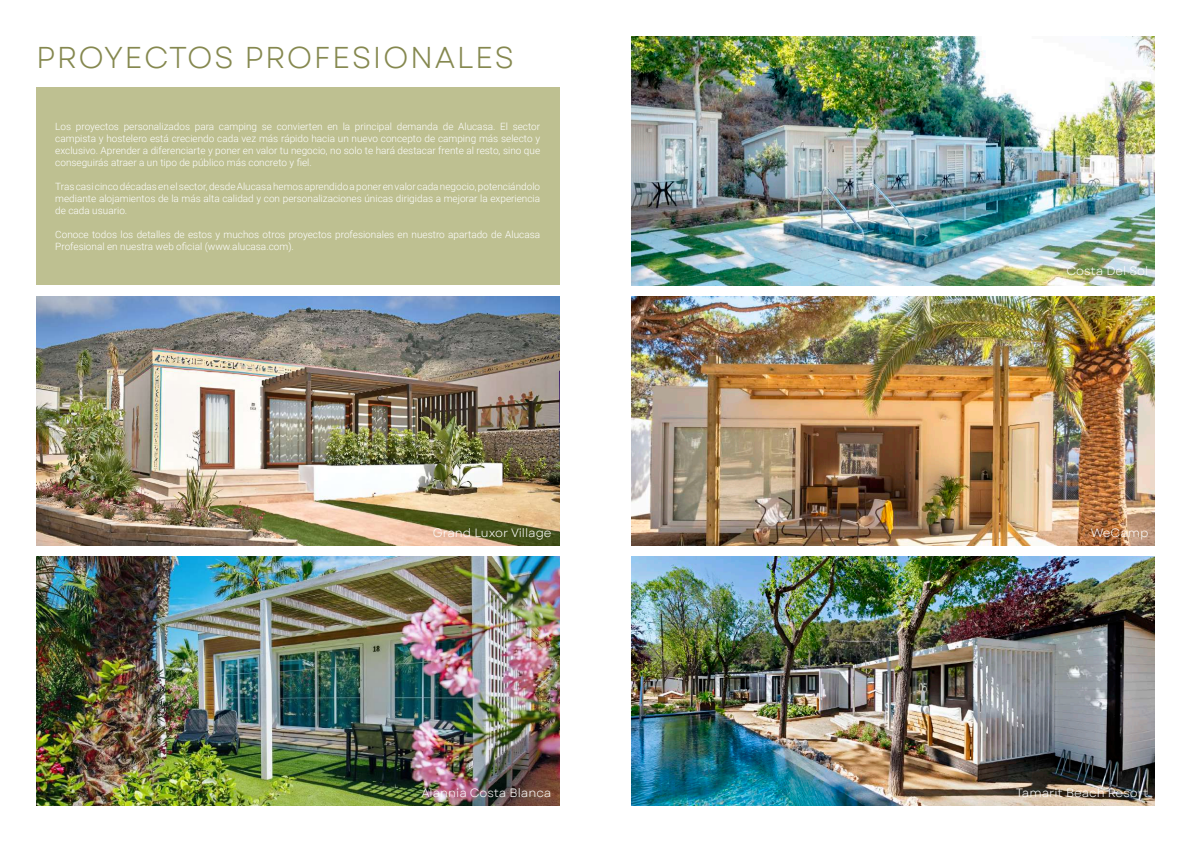
<style>
.page{position:relative;width:1191px;height:842px;background:#fff}
.page>*{position:absolute;margin:0;border:0;box-sizing:border-box;transform-origin:0 0}
.t1{font:30px "Garet";letter-spacing:.05em;color:#85884f}
.t2{font:12px "Garet";color:#fff}
.t3{font:300 10px/12px "Roboto";color:#fff;text-align:justify}
</style>
<div class="page">
<img style="left:36px;top:296px;width:523px;height:250px">
<img style="left:36px;top:556px;width:523px;height:250px">
<div style="left:36px;top:87px;width:523px;height:197px;background:#bec091"></div>
<img style="left:631px;top:36px;width:524px;height:250px">
<img style="left:631px;top:296px;width:524px;height:250px">
<img style="left:631px;top:556px;width:524px;height:250px">
<h1 class="t1" style="left:36px;top:39px;width:480px">PROYECTOS PROFESIONALES</h1>
<p class="t3" style="left:55px;top:120px;width:486px">Los proyectos personalizados para camping se convierten en la principal demanda de Alucasa. El sector campista y hostelero está creciendo cada vez más rápido hacia un nuevo concepto de camping más selecto y exclusivo. Aprender a diferenciarte y poner en valor tu negocio, no solo te hará destacar frente al resto, sino que conseguirás atraer a un tipo de público más concreto y fiel.</p>
<p class="t3" style="left:55px;top:180px;width:486px">Tras casi cinco décadas en el sector, desde Alucasa hemos aprendido a poner en valor cada negocio, potenciándolo mediante alojamientos de la más alta calidad y con personalizaciones únicas dirigidas a mejorar la experiencia de cada usuario.</p>
<p class="t3" style="left:55px;top:228px;width:486px">Conoce todos los detalles de estos y muchos otros proyectos profesionales en nuestro apartado de Alucasa<br>Profesional en nuestra web oficial (www.alucasa.com).</p>
<p class="t2" style="left:433px;top:526px;width:120px">Grand Luxor Village</p>
<p class="t2" style="left:421px;top:785px;width:131px">Alannia Costa Blanca</p>
<p class="t2" style="left:1066px;top:264px;width:83px">Costa Del Sol</p>
<p class="t2" style="left:1090px;top:526px;width:59px">WeCamp</p>
<p class="t2" style="left:1015px;top:785px;width:134px">Tamarit Beach Resort</p>
</div>
